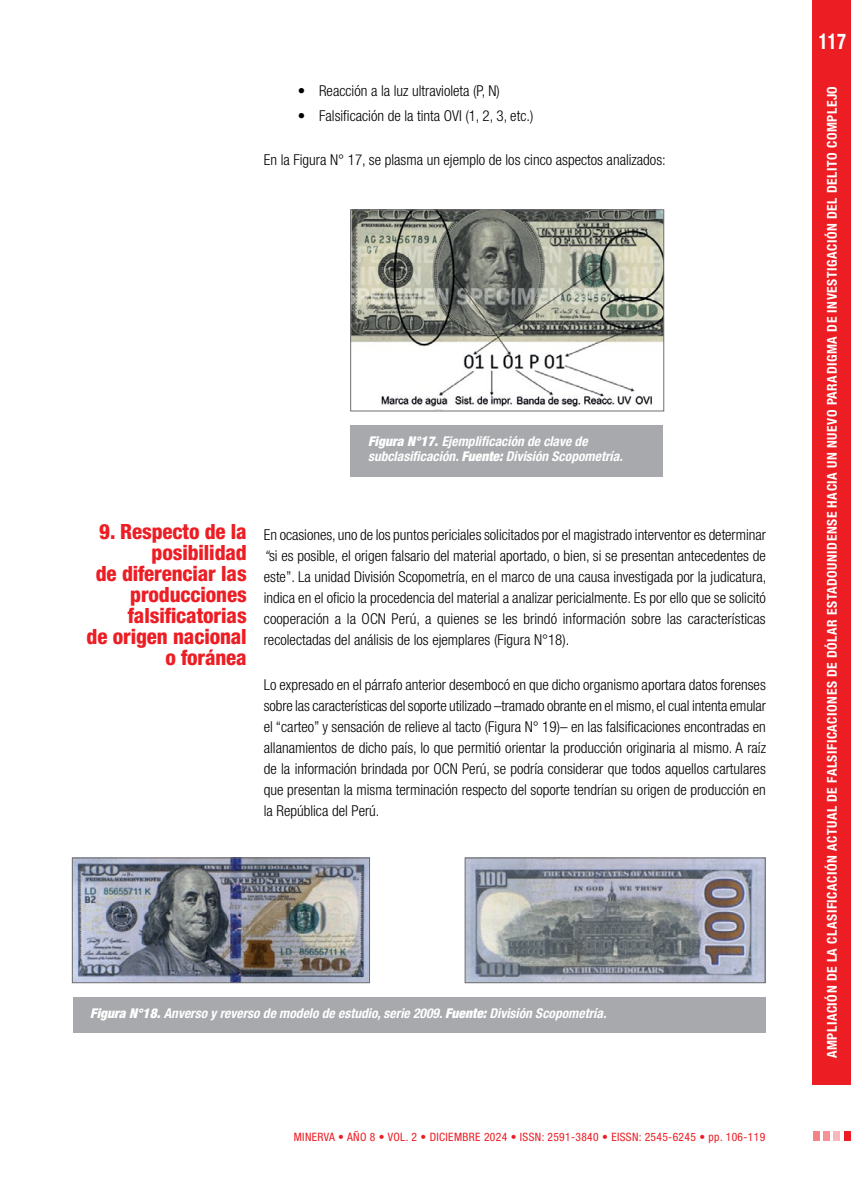
<style>
.page{position:relative;width:851px;height:1191px;background:#fff}
.page>*{position:absolute;margin:0;border:0;box-sizing:border-box;transform-origin:0 0}
.t1{font:700 condensed 21.75px "Helvetica Neue LT Std";color:#fff;scale:.85 1}
._00-SUBTI-1_MARGEN{font:800 condensed 21px/21px "Helvetica Neue LT Std";letter-spacing:-.005em;color:#ed1d24;text-align:right}
._00-TEXTO_GENERAL{font:300 condensed 15px/21px "Helvetica Neue LT Std";color:#000;text-align:justify}
._00-PRIMER_PARRAFO_L{font:300 condensed 15px/21px "Helvetica Neue LT Std";color:#000;text-align:justify}
.bullet_cita{font:300 condensed 15px "Helvetica Neue LT Std";color:#000}
._00-EPIGRAFE{font:italic 700 condensed 13.5px/15px "Helvetica Neue LT Std";color:#fff}
.t2{font:700 condensed 13.5px "Helvetica Neue LT Std";letter-spacing:.04em;color:#fff}
.t3{font:condensed 11.55px "Helvetica Neue LT Std";letter-spacing:.03em;color:#ed1d24}
.s1{font-weight:900}
.s2{font-style:italic}
</style>
<div class="page">
<div style="left:812px;top:0;width:38px;height:1084px;background:#ed1d24"></div>
<div style="left:822px;top:1131px;width:7px;height:10px;background:#f69296"></div>
<div style="left:833px;top:1131px;width:7px;height:10px;background:#f9b8bb"></div>
<div style="left:844px;top:1131px;width:6px;height:10px;background:#ed1d24"></div>
<div style="left:812px;top:1131px;width:7px;height:10px;background:#f58286"></div>
<div style="left:350px;top:425px;width:313px;height:51px;background:#a7a9ac"></div>
<img style="left:352px;top:211px;width:310px;height:196px">
<div style="left:350px;top:209px;width:314px;height:202px;border:1px solid #6d6e71"></div>
<img style="left:74px;top:859px;width:294px;height:122px">
<div style="left:72px;top:857px;width:298px;height:126px;border:1px solid #6d6e71"></div>
<img style="left:466px;top:859px;width:297px;height:122px">
<div style="left:464px;top:857px;width:301px;height:126px;border:1px solid #6d6e71"></div>
<div style="left:73px;top:997px;width:692px;height:35px;background:#a7a9ac"></div>
<p class="bullet_cita" style="left:298px;top:82px;width:203px">• Reacción a la luz ultravioleta (P, N)</p>
<p class="bullet_cita" style="left:298px;top:107px;width:237px">• Falsificación de la tinta OVI (1, 2, 3, etc.)</p>
<p class="_00-TEXTO_GENERAL" style="left:264px;top:149px;width:403px">En la Figura N° 17, se plasma un ejemplo de los cinco aspectos analizados:</p>
<p class="_00-EPIGRAFE" style="left:368px;top:433px;width:256px"><span class="s1">Figura N°17.</span> Ejemplificación de clave de subclasificación. <span class="s1">Fuente:</span> División Scopometría.</p>
<p class="_00-SUBTI-1_MARGEN" style="left:87px;top:521px;width:162px">9. Respecto de la posibilidad<br>de diferenciar las producciones falsificatorias<br>de origen nacional o foránea</p>
<p class="_00-PRIMER_PARRAFO_L" style="left:264px;top:524px;width:504px">En ocasiones, uno de los puntos periciales solicitados por el magistrado interventor es determinar <span class="s2">“</span>si es posible, el origen falsario del material aportado, o bien, si se presentan antecedentes de este”. La unidad División Scopometría, en el marco de una causa investigada por la judicatura, indica en el oficio la procedencia del material a analizar pericialmente. Es por ello que se solicitó cooperación a la OCN Perú, a quienes se les brindó información sobre las características recolectadas del análisis de los ejemplares (Figura N°18).</p>
<p class="_00-TEXTO_GENERAL" style="left:264px;top:674px;width:503px">Lo expresado en el párrafo anterior desembocó en que dicho organismo aportara datos forenses sobre las características del soporte utilizado –tramado obrante en el mismo, el cual intenta emular el “carteo” y sensación de relieve al tacto (Figura N° 19)– en las falsificaciones encontradas en allanamientos de dicho país, lo que permitió orientar la producción originaria al mismo. A raíz de la información brindada por OCN Perú, se podría considerar que todos aquellos cartulares que presentan la misma terminación respecto del soporte tendrían su origen de producción en la República del Perú.</p>
<p class="_00-EPIGRAFE" style="left:90px;top:1005px;width:517px"><span class="s1">Figura N°18.</span> Anverso y reverso de modelo de estudio, serie 2009. <span class="s1">Fuente:</span> División Scopometría.</p>
<p class="t3" style="left:294px;top:1130px;width:473px">MINERVA • AÑO 8 • VOL. 2 • DICIEMBRE 2024 • ISSN: 2591-3840 • EISSN: 2545-6245 • pp. 106-119</p>
<h1 class="t1" style="left:818px;top:28px;width:34px">117</h1>
<p class="t2" style="left:823px;top:1058px;width:973px;rotate:-90deg">AMPLIACIÓN DE LA CLASIFICACIÓN ACTUAL DE FALSIFICACIONES DE DÓLAR ESTADOUNIDENSE HACIA UN NUEVO PARADIGMA DE INVESTIGACIÓN DEL DELITO COMPLEJO</p>
</div>
